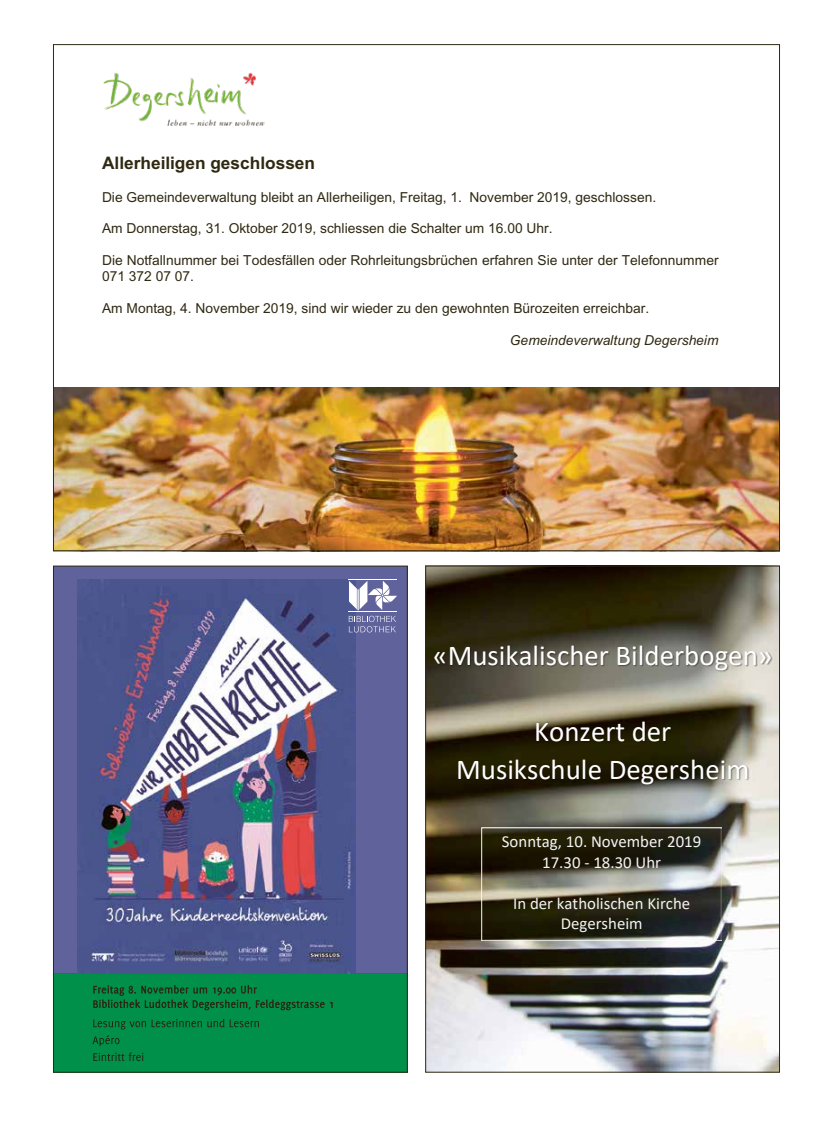
<style>
.page{position:relative;width:833px;height:1134px;background:#fff}
.page>*{position:absolute;margin:0;border:0;box-sizing:border-box;transform-origin:0 0}
.t1{font:28.88px/38px "Calibri";color:#fff;text-align:center}
.t2{font:700 17.25px "Arial";color:#2f2912}
.t3{font:16.88px/20.6px "Calibri";color:#f3f3f2;text-align:center}
.t4{font:13.75px/15.9px "Arial";color:#2f2912}
.t5{font:italic 13.75px "Arial";color:#2f2912}
</style>
<div class="page">
<div style="left:53px;top:566px;width:354px;height:432px;background:#60629b"></div>
<div style="left:53px;top:974px;width:354px;height:98px;background:#009049"></div>
<svg style="left:93px;top:985px;width:239px;height:25px"></svg>
<svg style="left:93px;top:1019px;width:53px;height:10px"></svg>
<svg style="left:152px;top:1019px;width:72px;height:8px"></svg>
<svg style="left:230px;top:1019px;width:29px;height:8px"></svg>
<svg style="left:93px;top:1035px;width:26px;height:11px"></svg>
<svg style="left:93px;top:1052px;width:50px;height:9px"></svg>
<img style="left:77px;top:579px;width:279px;height:394px">
<svg style="left:349px;top:581px;width:48px;height:29px"></svg>
<hr style="left:349px;top:579px;width:48px;height:1px;background:#fff">
<hr style="left:349px;top:611px;width:48px;height:1px;background:#fff">
<svg style="left:349px;top:616px;width:47px;height:16px"></svg>
<img style="left:427px;top:568px;width:351px;height:502px">
<img style="left:427px;top:637px;width:351px;height:55px">
<img style="left:584px;top:666px;width:55px;height:38px">
<img style="left:515px;top:704px;width:199px;height:38px">
<img style="left:437px;top:742px;width:341px;height:55px">
<img style="left:584px;top:780px;width:55px;height:17px">
<img style="left:482px;top:828px;width:239px;height:112px">
<img style="left:103px;top:73px;width:161px;height:53px">
<img style="left:55px;top:388px;width:723px;height:161px">
<p class="t2" style="left:102px;top:153px;width:214px">Allerheiligen geschlossen</p>
<p class="t4" style="left:102px;top:189px;width:555px">Die Gemeindeverwaltung bleibt an Allerheiligen, Freitag, 1. November 2019, geschlossen.</p>
<p class="t4" style="left:102px;top:221px;width:452px">Am Donnerstag, 31. Oktober 2019, schliessen die Schalter um 16.00 Uhr.</p>
<p class="t4" style="left:102px;top:252px;width:618px">Die Notfallnummer bei Todesfällen oder Rohrleitungsbrüchen erfahren Sie unter der Telefonnummer<br>071 372 07 07.</p>
<p class="t4" style="left:102px;top:300px;width:548px">Am Montag, 4. November 2019, sind wir wieder zu den gewohnten Bürozeiten erreichbar.</p>
<p class="t5" style="left:510px;top:332px;width:210px">Gemeindeverwaltung Degersheim</p>
<h1 class="t1" style="left:433px;top:636px;width:341px">«Musikalischer Bilderbogen»</h1>
<h1 class="t1" style="left:456px;top:712px;width:295px">Konzert der<br>Musikschule Degersheim</h1>
<p class="t3" style="left:502px;top:831px;width:201px">Sonntag, 10. November 2019<br>17.30 - 18.30 Uhr</p>
<p class="t3" style="left:513px;top:892px;width:179px">In der katholischen Kirche<br>Degersheim</p>
</div>
